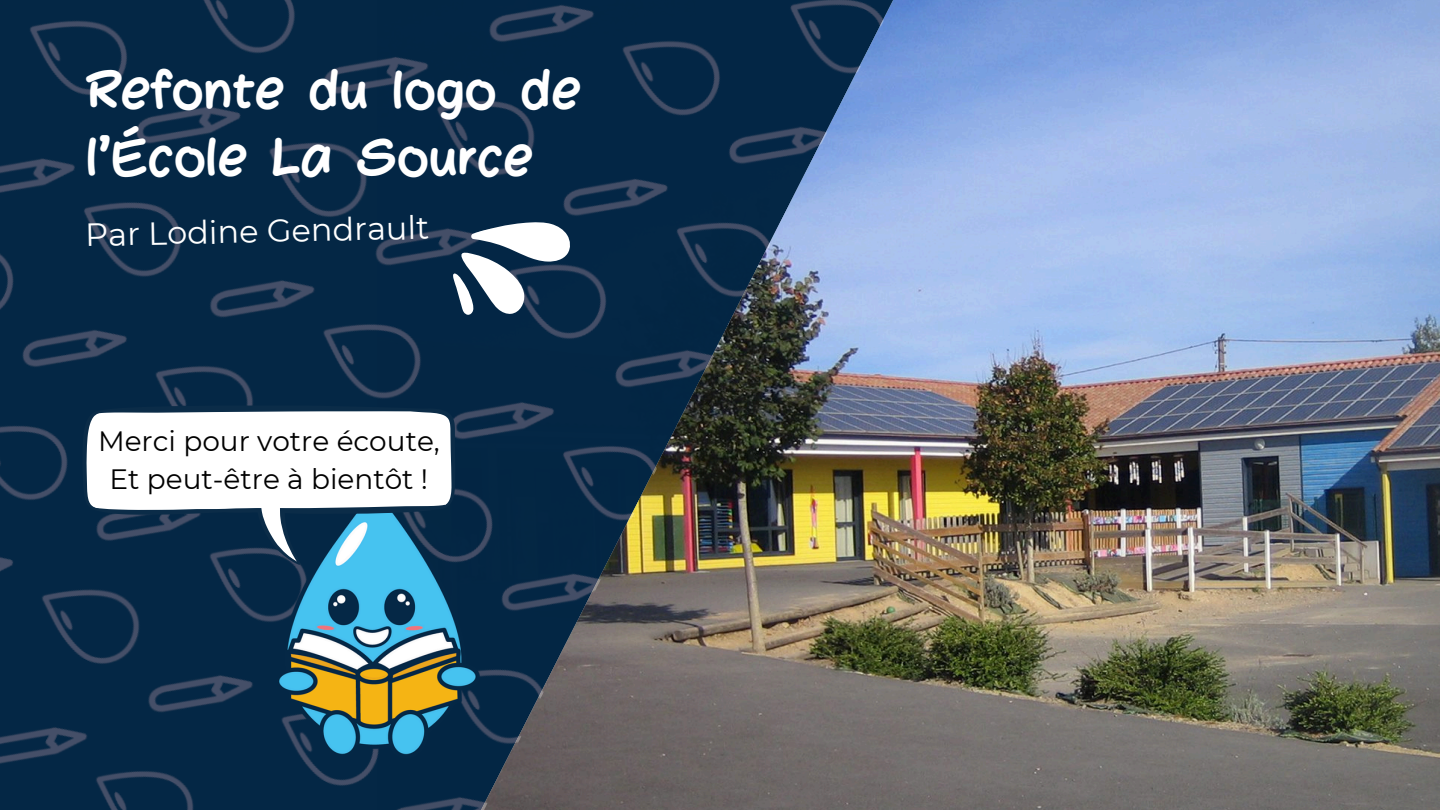
<style>
.page{position:relative;width:1440px;height:810px;background:#fff}
.page>*{position:absolute;margin:0;border:0;box-sizing:border-box;transform-origin:0 0}
.t1{font:48px/66.8px "Mulled Wine Season";color:#fff}
.t2{font:32px "Montserrat";color:#fff}
.t3{font:28px "Montserrat";color:#000}
</style>
<div class="page">
<img style="left:961px;top:0;width:479px;height:810px">
<img style="left:0;top:0;width:961px;height:810px">
<img style="left:266px;top:460px;width:226px;height:312px">
<svg style="left:442px;top:209px;width:143px;height:118px"></svg>
<svg style="left:82px;top:405px;width:374px;height:160px"></svg>
<p class="t1" style="left:86px;top:59px;width:497px">Refonte du logo de l’École La Source</p>
<p class="t2" style="left:85px;top:215px;width:345px;rotate:-1deg">Par Lodine Gendrault</p>
<p class="t3" style="left:98px;top:424px;width:343px">Merci pour votre écoute,</p>
<p class="t3" style="left:110px;top:462px;width:320px">Et peut-être à bientôt !</p>
</div>
